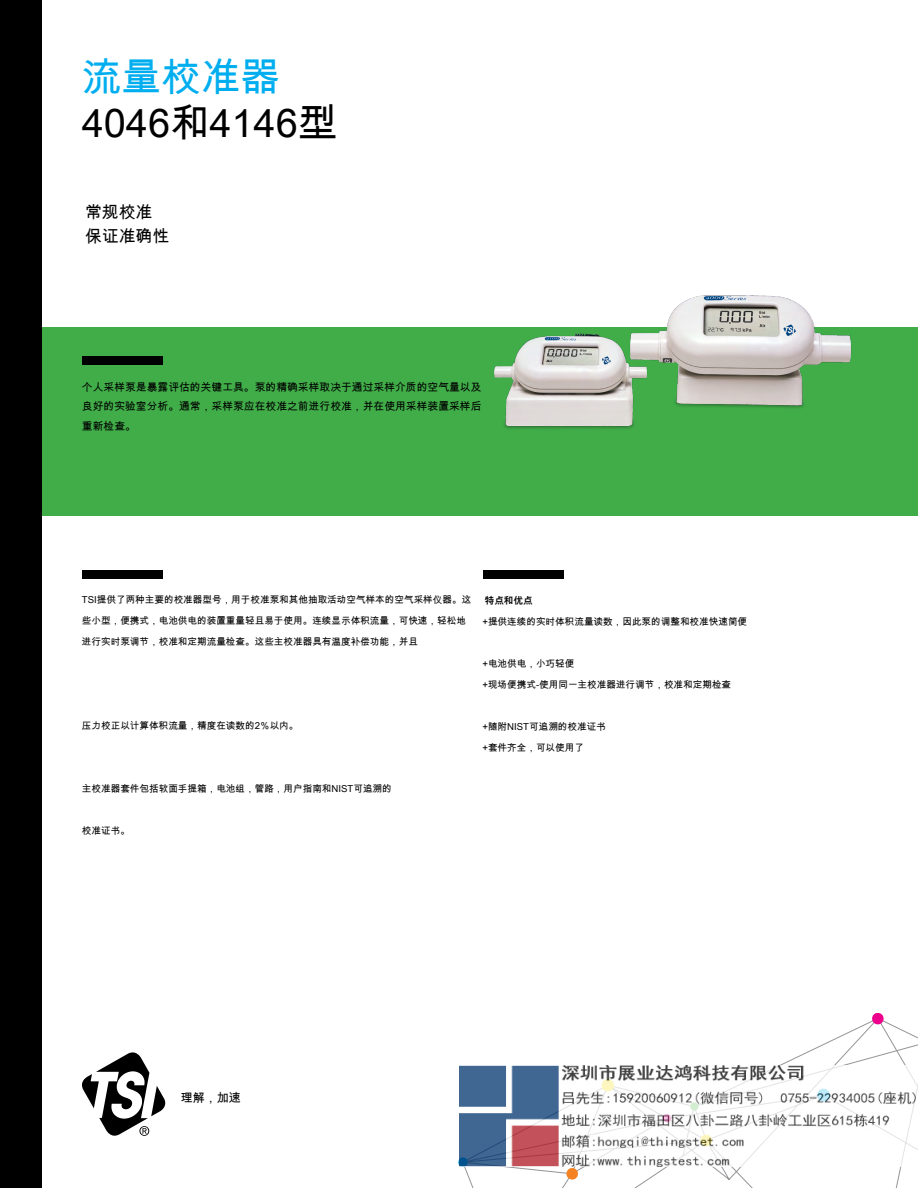
<style>
.page{position:relative;width:918px;height:1188px;background:#fff}
.page>*{position:absolute;margin:0;border:0;box-sizing:border-box;transform-origin:0 0}
.t1{font:39.6px "Arial Unicode MS";color:#000}
.t2{font:39.6px "Arial Unicode MS";color:#00aeef}
.t3{font:16.8px/24px "Arial Unicode MS";color:#000}
.t4{font:12px "Arial Unicode MS";color:#010101}
.t5{font:10.8px/19.5px "Arial Unicode MS";color:#000;text-align:justify}
.t6{font:9.6px/21px "Arial Unicode MS";color:#000}
.t7{font:700 9.6px "Arial Unicode MS";color:#000}
</style>
<div class="page">
<div style="left:28px;top:327px;width:890px;height:189px;background:#41ad49"></div>
<svg style="left:82px;top:1052px;width:84px;height:84px"></svg>
<img style="left:494px;top:295px;width:358px;height:134px">
<div style="left:82px;top:357px;width:81px;height:8px;background:#000"></div>
<div style="left:483px;top:571px;width:81px;height:8px;background:#000"></div>
<div style="left:82px;top:571px;width:81px;height:8px;background:#000"></div>
<svg style="left:462px;top:1021px;width:456px;height:167px"></svg>
<svg style="left:458px;top:1159px;width:10px;height:9px"></svg>
<svg style="left:566px;top:1167px;width:13px;height:13px"></svg>
<svg style="left:871px;top:1013px;width:13px;height:12px"></svg>
<div style="left:0;top:0;width:41px;height:1188px;background:#000"></div>
<img style="left:459px;top:1066px;width:459px;height:101px">
<h1 class="t2" style="left:82px;top:49px;width:199px">流量校准器</h1>
<h1 class="t1" style="left:82px;top:94px;width:257px">4046和4146型</h1>
<h2 class="t3" style="left:85px;top:199px;width:86px">常规校准保证准确性</h2>
<p class="t5" style="left:82px;top:376px;width:401px">个人采样泵是暴露评估的关键工具。泵的精确采样取决于通过采样介质的空气量以及良好的实验室分析。通常，采样泵应在校准之前进行校准，并在使用采样装置采样后重新检查。</p>
<p class="t6" style="left:82px;top:589px;width:391px">TSI提供了两种主要的校准器型号，用于校准泵和其他抽取活动空气样本的空气采样仪器。这些小型，便携式，电池供电的装置重量轻且易于使用。连续显示体积流量，可快速，轻松地进行实时泵调节，校准和定期流量检查。这些主校准器具有温度补偿功能，并且</p>
<p class="t6" style="left:82px;top:715px;width:218px">压力校正以计算体积流量，精度在读数的2％以内。</p>
<p class="t7" style="left:485px;top:593px;width:49px">特点和优点</p>
<p class="t6" style="left:482px;top:610px;width:266px">+提供连续的实时体积流量读数，因此泵的调整和校准快速简便</p>
<p class="t6" style="left:482px;top:652px;width:250px">+电池供电，小巧轻便<br>+现场便携式-使用同一主校准器进行调节，校准和定期检查</p>
<p class="t6" style="left:482px;top:715px;width:125px">+随附NIST可追溯的校准证书+套件齐全，可以使用了</p>
<p class="t6" style="left:82px;top:778px;width:311px">主校准器套件包括软面手提箱，电池组，管路，用户指南和NIST可追溯的</p>
<p class="t6" style="left:82px;top:820px;width:49px">校准证书。</p>
<p class="t4" style="left:181px;top:1090px;width:61px">理解，加速</p>
</div>
